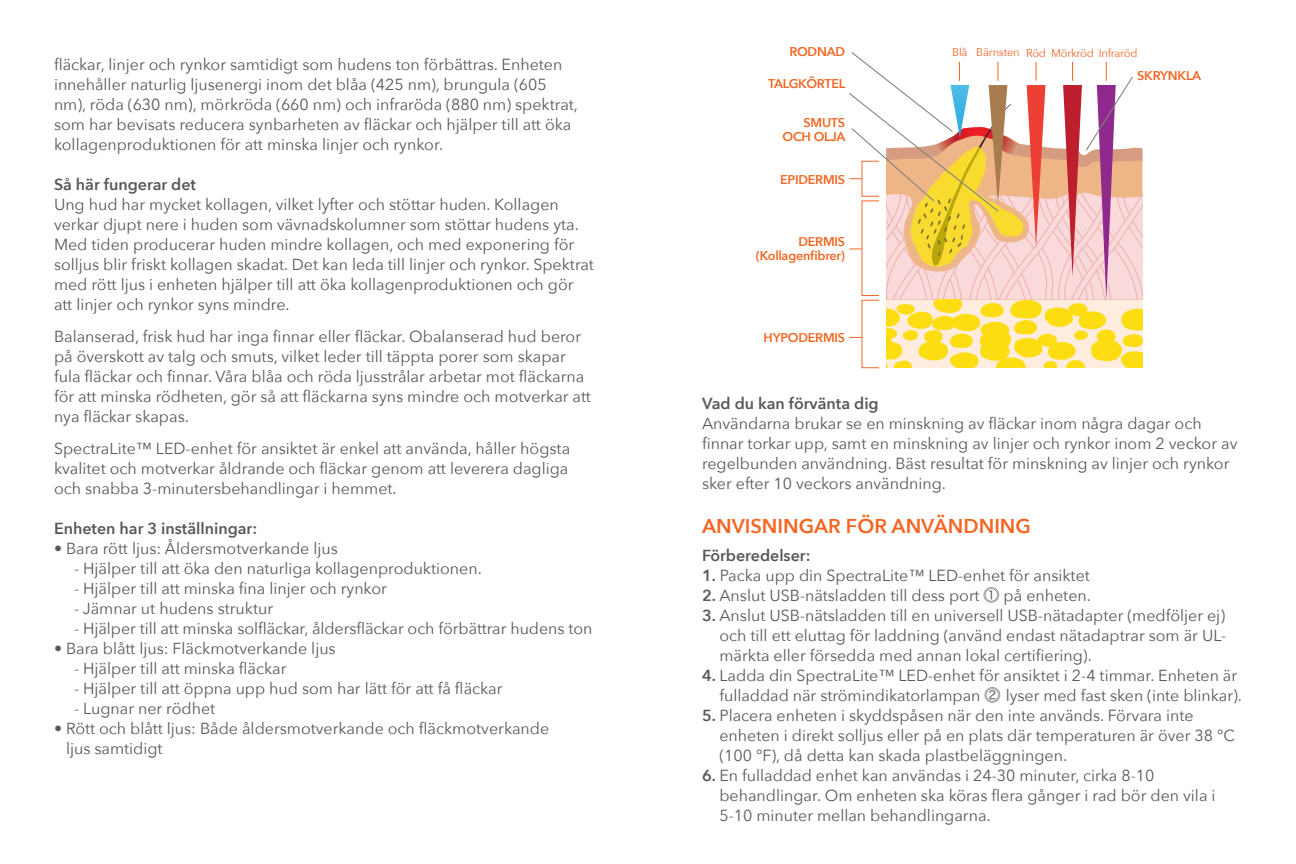
<style>
.page{position:relative;width:1296px;height:864px;background:#fff}
.page>*{position:absolute;margin:0;border:0;box-sizing:border-box;transform-origin:0 0}
.t1{font:600 20px "Avenir Next";color:#f36624}
.t2{font:16px/20px "Avenir Next";color:#57585a}
.t3{font:600 16px "Avenir Next";color:#57585a}
.t4{font:600 12.6px/14.6px "Avenir Next";letter-spacing:-.02em;color:#f36624;text-align:right}
.t5{font:11.2px "Avenir Next";letter-spacing:-.02em;color:#f2662a}
.s1{font-weight:600}
.s2{font-family:"Hiragino Sans W3"}
</style>
<div class="page">
<svg style="left:849px;top:52px;width:294px;height:316px"></svg>
<p class="t2" style="left:54px;top:54px;width:526px">fläckar, linjer och rynkor samtidigt som hudens ton förbättras. Enheten innehåller naturlig ljusenergi inom det blåa (425 nm), brungula (605 nm), röda (630 nm), mörkröda (660 nm) och infraröda (880 nm) spektrat, som har bevisats reducera synbarheten av fläckar och hjälper till att öka kollagenproduktionen för att minska linjer och rynkor.</p>
<p class="t3" style="left:54px;top:171px;width:144px">Så här fungerar det</p>
<p class="t2" style="left:54px;top:194px;width:542px">Ung hud har mycket kollagen, vilket lyfter och stöttar huden. Kollagen verkar djupt nere i huden som vävnadskolumner som stöttar hudens yta.<br>Med tiden producerar huden mindre kollagen, och med exponering för solljus blir friskt kollagen skadat. Det kan leda till linjer och rynkor. Spektrat med rött ljus i enheten hjälper till att öka kollagenproduktionen och gör att linjer och rynkor syns mindre.</p>
<p class="t2" style="left:54px;top:326px;width:538px">Balanserad, frisk hud har inga finnar eller fläckar. Obalanserad hud beror på överskott av talg och smuts, vilket leder till täppta porer som skapar fula fläckar och finnar. Våra blåa och röda ljusstrålar arbetar mot fläckarna för att minska rödheten, gör så att fläckarna syns mindre och motverkar att nya fläckar skapas.</p>
<p class="t2" style="left:54px;top:438px;width:518px;text-align:justify">SpectraLite™ LED-enhet för ansiktet är enkel att använda, håller högsta kvalitet och motverkar åldrande och fläckar genom att leverera dagliga och snabba 3-minutersbehandlingar i hemmet.</p>
<p class="t3" style="left:54px;top:515px;width:205px">Enheten har 3 inställningar:</p>
<p class="t2" style="left:54px;top:538px;width:285px">• Bara rött ljus: Åldersmotverkande ljus</p>
<p class="t2" style="left:74px;top:558px;width:409px">- Hjälper till att öka den naturliga kollagenproduktionen.</p>
<p class="t2" style="left:74px;top:578px;width:315px">- Hjälper till att minska fina linjer och rynkor</p>
<p class="t2" style="left:74px;top:598px;width:201px">- Jämnar ut hudens struktur</p>
<p class="t2" style="left:74px;top:618px;width:520px">- Hjälper till att minska solfläckar, åldersfläckar och förbättrar hudens ton</p>
<p class="t2" style="left:54px;top:638px;width:283px">• Bara blått ljus: Fläckmotverkande ljus</p>
<p class="t2" style="left:74px;top:658px;width:214px">- Hjälper till att minska fläckar</p>
<p class="t2" style="left:74px;top:678px;width:430px">- Hjälper till att öppna upp hud som har lätt för att få fläckar</p>
<p class="t2" style="left:74px;top:698px;width:143px">- Lugnar ner rödhet</p>
<p class="t2" style="left:66px;top:718px;width:485px;text-indent:-12px">• Rött och blått ljus: Både åldersmotverkande och fläckmotverkande ljus samtidigt</p>
<p class="t4" style="left:789px;top:44px;width:57px">RODNAD</p>
<p class="t5" style="left:952px;top:43px;width:187px">Blå Bärnsten Röd Mörkröd Infraröd</p>
<p class="t4" style="left:768px;top:76px;width:79px">TALGKÖRTEL</p>
<p class="t4" style="left:783px;top:115px;width:64px">SMUTS<br>OCH OLJA</p>
<p class="t4" style="left:780px;top:172px;width:66px">EPIDERMIS</p>
<p class="t4" style="left:756px;top:234px;width:91px">DERMIS (Kollagenfibrer)</p>
<p class="t4" style="left:764px;top:330px;width:83px">HYPODERMIS</p>
<p class="t4" style="left:1137px;top:68px;width:66px">SKRYNKLA</p>
<p class="t3" style="left:702px;top:390px;width:178px">Vad du kan förvänta dig</p>
<p class="t2" style="left:702px;top:413px;width:537px">Användarna brukar se en minskning av fläckar inom några dagar och finnar torkar upp, samt en minskning av linjer och rynkor inom 2 veckor av regelbunden användning. Bäst resultat för minskning av linjer och rynkor sker efter 10 veckors användning.</p>
<p class="t1" style="left:702px;top:509px;width:331px">ANVISNINGAR FÖR ANVÄNDNING</p>
<p class="t3" style="left:702px;top:542px;width:110px">Förberedelser:</p>
<p class="t2" style="left:702px;top:565px;width:389px"><span class="s1">1.</span> Packa upp din SpectraLite™ LED-enhet för ansiktet</p>
<p class="t2" style="left:702px;top:585px;width:390px"><span class="s1">2.</span> Anslut USB-nätsladden till dess port <span class="s2">⓵</span> på enheten.</p>
<p class="t2" style="left:719px;top:605px;width:508px;text-align:justify;text-indent:-17px"><span class="s1">3.</span> Anslut USB-nätsladden till en universell USB-nätadapter (medföljer ej) och till ett eluttag för laddning (använd endast nätadaptrar som är UL&shy;märkta eller försedda med annan lokal certifiering).</p>
<p class="t2" style="left:702px;top:665px;width:542px;text-align:right"><span class="s1">4.</span> Ladda din SpectraLite™ LED-enhet för ansiktet i 2-4 timmar. Enheten är fulladdad när strömindikatorlampan <span class="s2">⓶</span> lyser med fast sken (inte blinkar).</p>
<p class="t2" style="left:719px;top:705px;width:517px;text-indent:-17px"><span class="s1">5.</span> Placera enheten i skyddspåsen när den inte används. Förvara inte enheten i direkt solljus eller på en plats där temperaturen är över 38 °C (100 °F), då detta kan skada plastbeläggningen.</p>
<p class="t2" style="left:719px;top:765px;width:498px;text-indent:-17px"><span class="s1">6.</span> En fulladdad enhet kan användas i 24-30 minuter, cirka 8-10 behandlingar. Om enheten ska köras flera gånger i rad bör den vila i<br>5-10 minuter mellan behandlingarna.</p>
</div>
